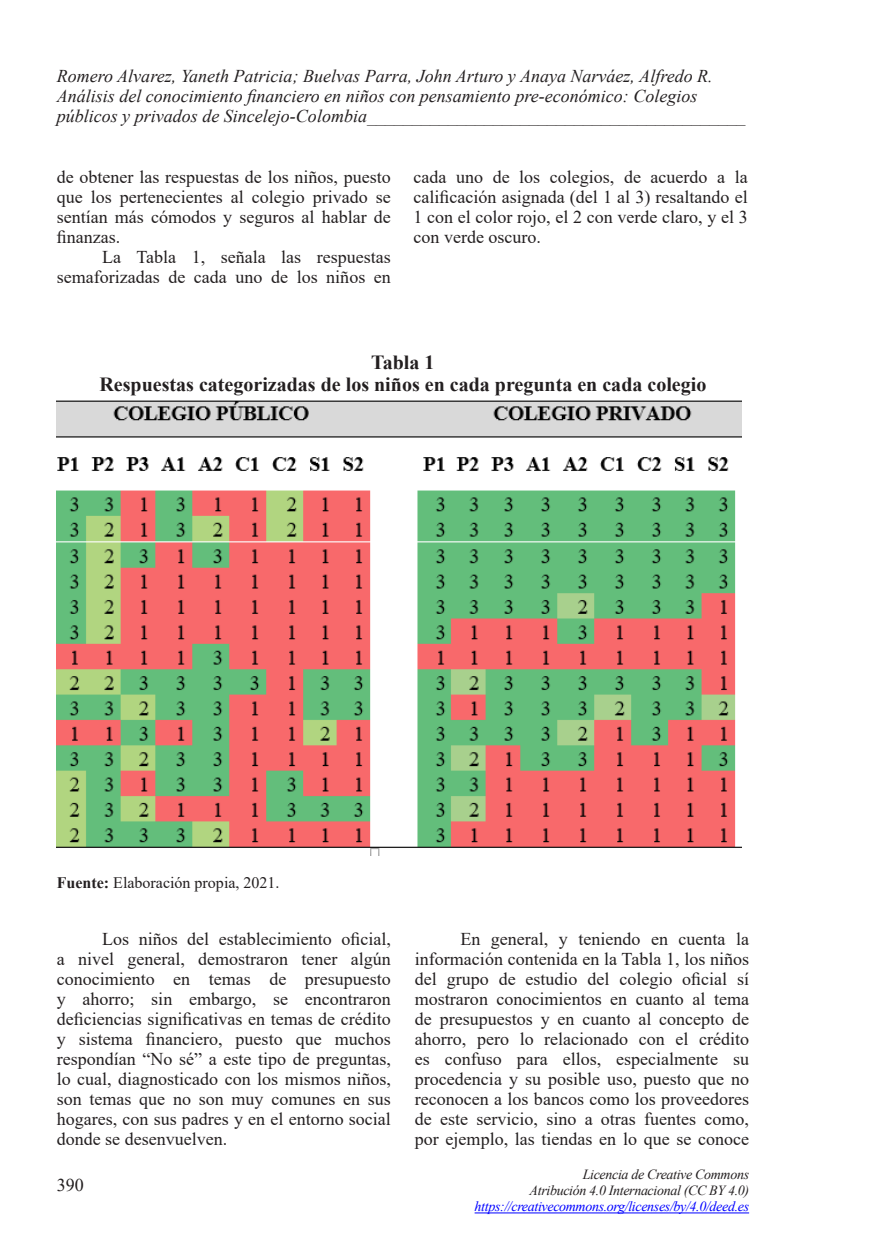
<style>
.page{position:relative;width:874px;height:1259px;background:#fff}
.page>*{position:absolute;margin:0;border:0;box-sizing:border-box;transform-origin:0 0}
.t1{font:700 20px/22px "Times New Roman";color:#231f20;text-align:center}
.t2{font:18px/20px "Times New Roman";color:#231f20;text-align:justify}
.t3{font:italic 18px/20px "Times New Roman";color:#231f20}
.t4{font:16px "Times New Roman";color:#231f20}
.t5{font:italic 14px/16px "Times New Roman";letter-spacing:-.025em;color:#231f20;text-align:right}
.t6{font:italic 14px "Times New Roman";letter-spacing:-.025em;color:#00f}
.s1{font-weight:700}
</style>
<div class="page">
<hr style="left:474px;top:1212px;width:274px;height:1px;background:#00f">
<img style="left:57px;top:400px;width:683px;height:455px">
<p class="t3" style="left:57px;top:66px;width:689px">Romero Alvarez, Yaneth Patricia; Buelvas Parra, John Arturo y Anaya Narváez, Alfredo R.<br>Análisis del conocimiento financiero en niños con pensamiento pre-económico: Colegios públicos y privados de Sincelejo-Colombia__________________________________________</p>
<p class="t2" style="left:57px;top:166px;width:335px">de obtener las respuestas de los niños, puesto que los pertenecientes al colegio privado se sentían más cómodos y seguros al hablar de finanzas.</p>
<p class="t2" style="left:57px;top:246px;width:335px;text-align:right">La Tabla 1, señala las respuestas semaforizadas de cada uno de los niños en</p>
<p class="t2" style="left:413px;top:166px;width:335px">cada uno de los colegios, de acuerdo a la calificación asignada (del 1 al 3) resaltando el 1 con el color rojo, el 2 con verde claro, y el 3 con verde oscuro.</p>
<p class="t1" style="left:99px;top:351px;width:608px">Tabla 1<br>Respuestas categorizadas de los niños en cada pregunta en cada colegio</p>
<p class="t4" style="left:57px;top:871px;width:224px"><span class="s1">Fuente:</span> Elaboración propia, 2021.</p>
<p class="t2" style="left:57px;top:928px;width:335px;text-indent:45px">Los niños del establecimiento oficial, a nivel general, demostraron tener algún conocimiento en temas de presupuesto y ahorro; sin embargo, se encontraron deficiencias significativas en temas de crédito y sistema financiero, puesto que muchos respondían “No sé” a este tipo de preguntas, lo cual, diagnosticado con los mismos niños, son temas que no son muy comunes en sus hogares, con sus padres y en el entorno social donde se desenvuelven.</p>
<p class="t2" style="left:415px;top:928px;width:335px;text-indent:45px">En general, y teniendo en cuenta la información contenida en la Tabla 1, los niños del grupo de estudio del colegio oficial sí mostraron conocimientos en cuanto al tema de presupuestos y en cuanto al concepto de ahorro, pero lo relacionado con el crédito es confuso para ellos, especialmente su procedencia y su posible uso, puesto que no reconocen a los bancos como los proveedores de este servicio, sino a otras fuentes como, por ejemplo, las tiendas en lo que se conoce</p>
<p class="t2" style="left:57px;top:1174px;width:28px">390</p>
<p class="t5" style="left:529px;top:1166px;width:221px">Licencia de Creative Commons<br>Atribución 4.0 Internacional (CC BY 4.0)</p>
<p class="t6" style="left:474px;top:1197px;width:276px">https://creativecommons.org/licenses/by/4.0/deed.es</p>
</div>
